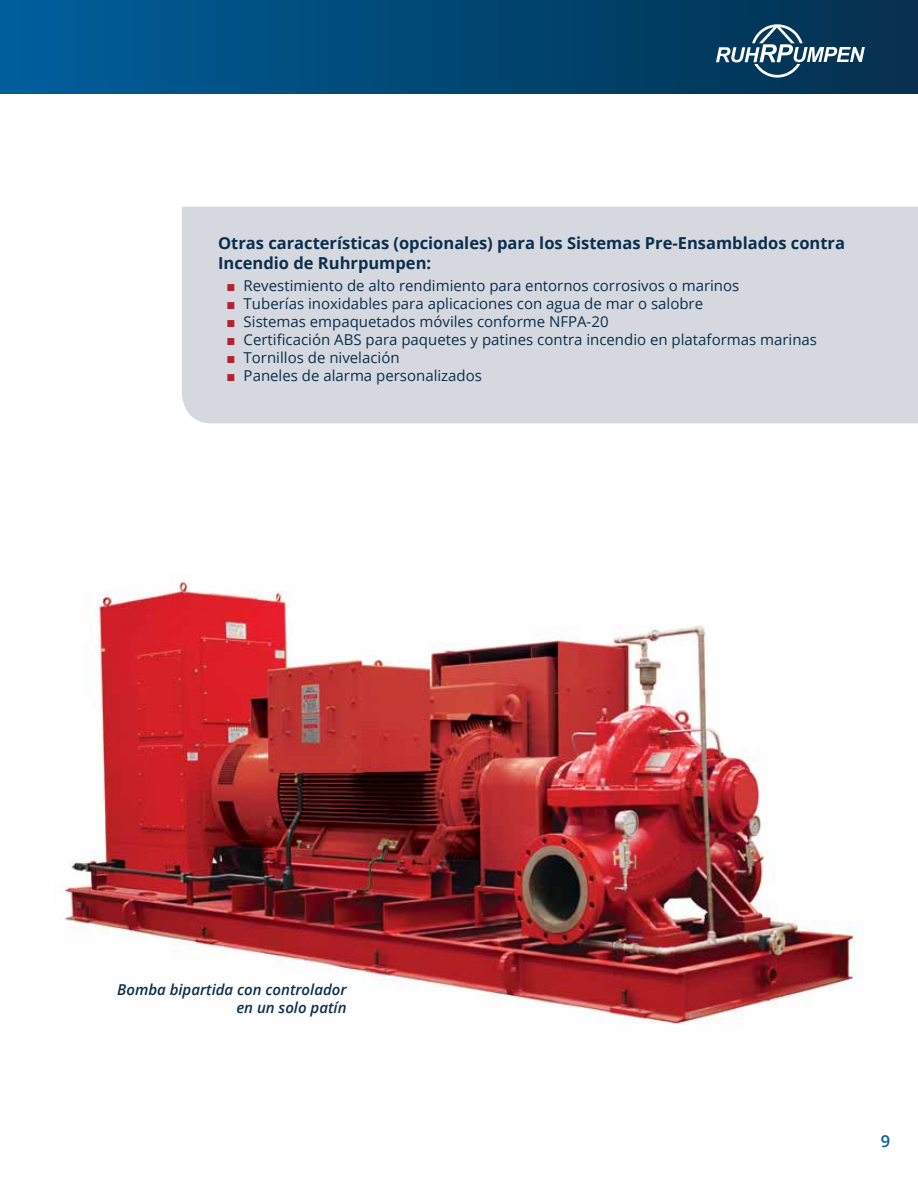
<style>
.page{position:relative;width:918px;height:1188px;background:#fff}
.page>*{position:absolute;margin:0;border:0;box-sizing:border-box;transform-origin:0 0}
.t1{font:700 16.5px/19.8px "Open Sans";color:#0c2e4d}
.t2{font:600 16.5px "Open Sans";color:#005e9e}
.t3{font:15px "Open Sans";color:#0c2e4d}
.t4{font:italic 600 15px/18px "Open Sans";color:#0c2e4d;text-align:right}
.s1{font-family:"Arial";font-weight:900;color:#b7202e}
</style>
<div class="page">
<div style="left:182px;top:207px;width:736px;height:216px;background:#d5d9df"></div>
<img style="left:53px;top:575px;width:811px;height:450px">
<div style="left:0;top:0;width:918px;height:94px;background:linear-gradient(to right,#005f9b,#04304d)"></div>
<svg style="left:716px;top:24px;width:149px;height:54px"></svg>
<p class="t1" style="left:218px;top:232px;width:628px">Otras características (opcionales) para los Sistemas Pre-Ensamblados contra<br>Incendio de Ruhrpumpen:</p>
<p class="t3" style="left:227px;top:275px;width:514px"><span class="s1">■</span> Revestimiento de alto rendimiento para entornos corrosivos o marinos</p>
<p class="t3" style="left:227px;top:293px;width:478px"><span class="s1">■</span> Tuberías inoxidables para aplicaciones con agua de mar o salobre</p>
<p class="t3" style="left:227px;top:311px;width:384px"><span class="s1">■</span> Sistemas empaquetados móviles conforme NFPA-20</p>
<p class="t3" style="left:227px;top:329px;width:592px"><span class="s1">■</span> Certificación ABS para paquetes y patines contra incendio en plataformas marinas</p>
<p class="t3" style="left:227px;top:347px;width:174px"><span class="s1">■</span> Tornillos de nivelación</p>
<p class="t3" style="left:227px;top:365px;width:257px"><span class="s1">■</span> Paneles de alarma personalizados</p>
<p class="t4" style="left:117px;top:980px;width:231px">Bomba bipartida con controlador en un solo patín</p>
<p class="t2" style="left:881px;top:1130px;width:11px">9</p>
</div>
